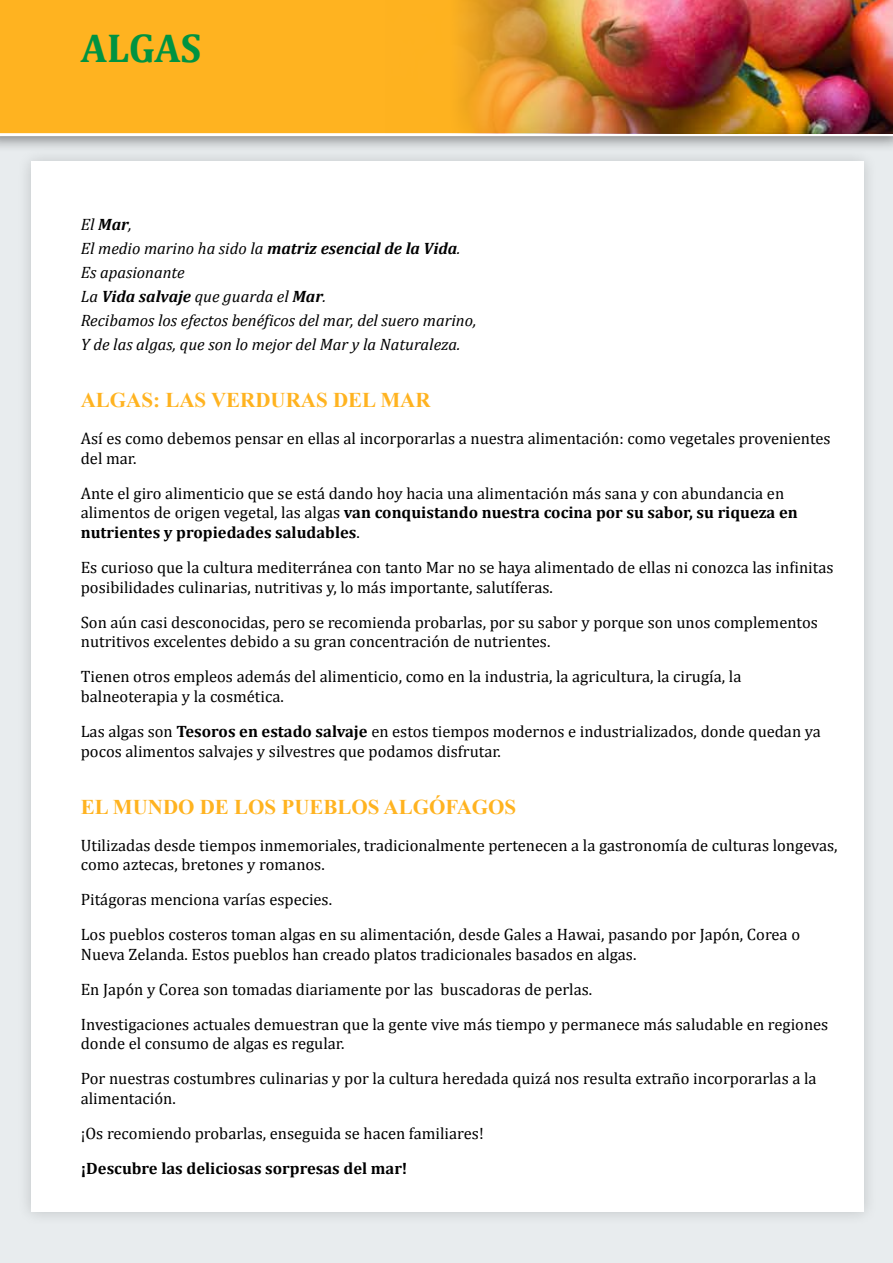
<style>
.page{position:relative;width:893px;height:1263px;background:#fff}
.page>*{position:absolute;margin:0;border:0;box-sizing:border-box;transform-origin:0 0}
.t1{font:700 40.5px "Cambria";letter-spacing:-.01em;color:#009341}
.t2{font:700 21px "Times New Roman";color:#ffb320}
.t3{font:16.5px/19.8px "Cambria";color:#000}
.t4{font:italic 16.5px/24px "Cambria";color:#000}
.t5{font:700 16.5px "Cambria";color:#000}
.s1{font-weight:700}
</style>
<div class="page">
<div style="left:0;top:96px;width:893px;height:1167px;background:#e8ecee"></div>
<div style="left:17px;top:147px;width:860px;height:1079px;background:#e0e4e6"></div>
<div style="left:31px;top:162px;width:832px;height:1050px;background:#fff"></div>
<div style="left:0;top:0;width:893px;height:153px;background:#000;opacity:.5"></div>
<div style="left:0;top:0;width:893px;height:136px;background:#ffb320"></div>
<img style="left:386px;top:0;width:507px;height:133px">
<h1 class="t1" style="left:81px;top:23px;width:122px">ALGAS</h1>
<p class="t4" style="left:81px;top:212px;width:397px">El <span class="s1">Mar</span>,<br>El medio marino ha sido la <span class="s1">matriz esencial de la Vida</span>.<br>Es apasionante<br>La <span class="s1">Vida salvaje</span> que guarda el <span class="s1">Mar</span>.<br>Recibamos los efectos benéficos del mar, del suero marino, Y de las algas, que son lo mejor del Mar y la Naturaleza.</p>
<p class="t2" style="left:81px;top:386px;width:176px">ALGAS: LAS VERDURA</p>
<p class="t2" style="left:316px;top:386px;width:101px">S DEL MAR</p>
<p class="t3" style="left:81px;top:428px;width:751px">Así es como debemos pensar en ellas al incorporarlas a nuestra alimentación: como vegetales provenientes del mar.</p>
<p class="t3" style="left:81px;top:483px;width:718px">Ante el giro alimenticio que se está dando hoy hacia una alimentación más sana y con abundancia en alimentos de origen vegetal, las algas <span class="s1">van conquistando nuestra cocina por su sabor, su riqueza en nutrientes y propiedades saludables</span>.</p>
<p class="t3" style="left:81px;top:557px;width:754px">Es curioso que la cultura mediterránea con tanto Mar no se haya alimentado de ellas ni conozca las infinitas posibilidades culinarias, nutritivas y, lo más importante, salutíferas.</p>
<p class="t3" style="left:81px;top:612px;width:739px">Son aún casi desconocidas, pero se recomienda probarlas, por su sabor y porque son unos complementos nutritivos excelentes debido a su gran concentración de nutrientes.</p>
<p class="t3" style="left:81px;top:667px;width:662px">Tienen otros empleos además del alimenticio, como en la industria, la agricultura, la cirugía, la balneoterapia y la cosmética.</p>
<p class="t3" style="left:81px;top:721px;width:741px">Las algas son <span class="s1">Tesoros en estado salvaje</span> en estos tiempos modernos e industrializados, donde quedan ya pocos alimentos salvajes y silvestres que podamos disfrutar.</p>
<p class="t2" style="left:81px;top:792px;width:433px">EL MUNDO DE LOS PUEBLOS ALGÓFAGOS</p>
<p class="t3" style="left:81px;top:835px;width:758px">Utilizadas desde tiempos inmemoriales, tradicionalmente pertenecen a la gastronomía de culturas longevas, como aztecas, bretones y romanos.</p>
<p class="t3" style="left:81px;top:882px;width:721px;line-height:34.8px">Pitágoras menciona varías especies.<br>Los pueblos costeros toman algas en su alimentación, desde Gales a Hawai, pasando por Japón, Corea o</p>
<p class="t3" style="left:81px;top:937px;width:749px;line-height:34.8px">Nueva Zelanda. Estos pueblos han creado platos tradicionales basados en algas.<br>En Japón y Corea son tomadas diariamente por las buscadoras de perlas.<br>Investigaciones actuales demuestran que la gente vive más tiempo y permanece más saludable en regiones</p>
<p class="t3" style="left:81px;top:1026px;width:737px;line-height:34.8px">donde el consumo de algas es regular.<br>Por nuestras costumbres culinarias y por la cultura heredada quizá nos resulta extraño incorporarlas a la</p>
<p class="t3" style="left:81px;top:1081px;width:404px;line-height:34.8px">alimentación.<br>¡Os recomiendo probarlas, enseguida se hacen familiares!</p>
<p class="t5" style="left:81px;top:1158px;width:328px">¡Descubre las deliciosas sorpresas del mar!</p>
</div>
